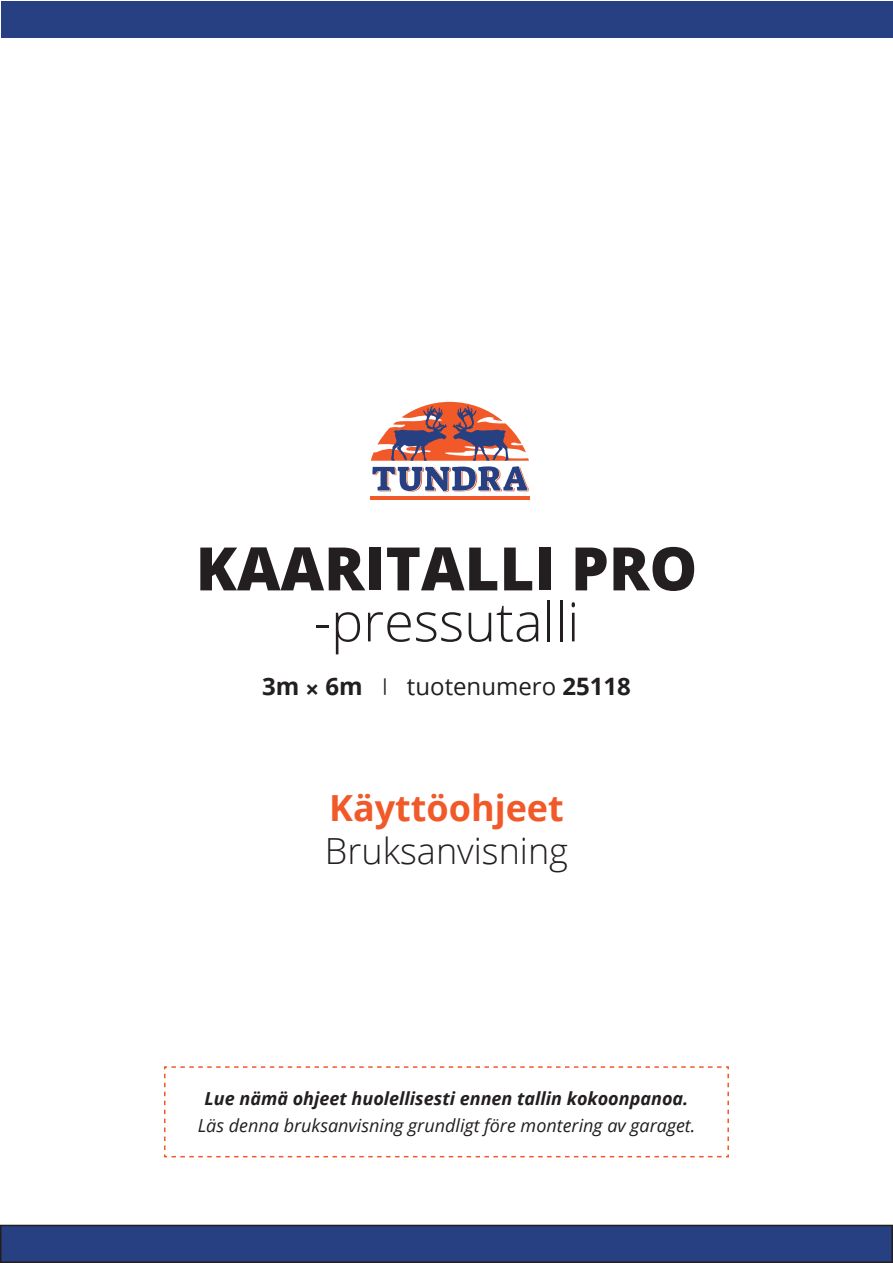
<style>
.page{position:relative;width:893px;height:1263px;background:#fff}
.page>*{position:absolute;margin:0;border:0;box-sizing:border-box;transform-origin:0 0}
.t1{font:800 60px "Open Sans";color:#231f20}
.t2{font:300 54px "Open Sans";color:#231f20}
.t3{font:300 36px "Open Sans";color:#231f20}
.t4{font:700 36px "Open Sans";color:#f15929}
.t5{font:24px "Open Sans";color:#231f20}
.t6{font:italic 18px/27px "Open Sans";color:#231f20;text-align:center}
.s1{font-weight:700}
</style>
<div class="page">
<div style="left:1px;top:1225px;width:891px;height:37px;background:#264081"></div>
<div style="left:0;top:1225px;width:893px;height:38px;border:2px solid #231f20"></div>
<svg style="left:371px;top:402px;width:158px;height:90px"></svg>
<hr style="left:370px;top:497px;width:159px;height:3px;background:#f15929">
<div style="left:1px;top:1px;width:891px;height:37px;background:#264081"></div>
<svg style="left:164px;top:1066px;width:565px;height:92px"></svg>
<p class="t1" style="left:196px;top:523px;width:503px">KAARITALLI PRO</p>
<p class="t2" style="left:314px;top:585px;width:267px">-pressutalli</p>
<p class="t5" style="left:262px;top:670px;width:370px"><span class="s1">3m × 6m</span> <sup>|</sup> tuotenumero <span class="s1">25118</span></p>
<p class="t4" style="left:329px;top:783px;width:236px">Käyttöohjeet</p>
<p class="t3" style="left:325px;top:827px;width:245px">Bruksanvisning</p>
<p class="t6" style="left:198px;top:1085px;width:499px"><span class="s1">Lue nämä ohjeet huolellisesti ennen tallin kokoonpanoa.<br></span>Läs denna bruksanvisning grundligt före montering av garaget.</p>
</div>
